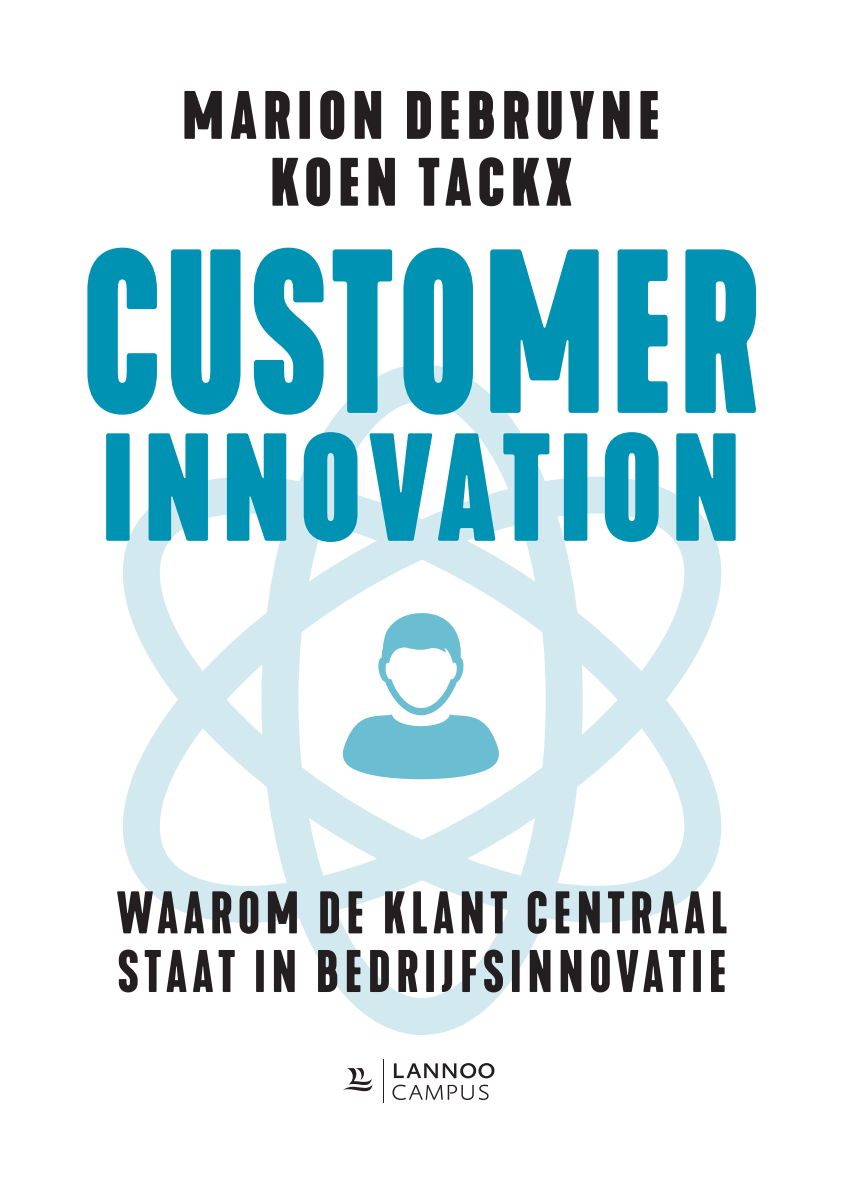
<style>
.page{position:relative;width:843px;height:1190px;background:#fff}
.page>*{position:absolute;margin:0;border:0;box-sizing:border-box;transform-origin:0 0}
.t1{font:700 condensed 217.88px "Kapra Neue";letter-spacing:.03em;color:#0092b3;scale:.85 1}
.t2{font:700 condensed 143.33px "Kapra Neue";letter-spacing:.06em;color:#0092b3}
.t3{font:700 condensed 63.88px/66.9px "Kapra Neue";letter-spacing:.1em;color:#231f20;text-align:center}
.t4{font:600 condensed 56px/58.6px "Kapra Neue";letter-spacing:.1em;color:#231f20}
</style>
<div class="page">
<svg style="left:123px;top:364px;width:599px;height:671px"></svg>
<svg style="left:342px;top:612px;width:157px;height:167px"></svg>
<svg style="left:343px;top:1068px;width:29px;height:24px"></svg>
<hr style="left:383px;top:1059px;width:1px;height:43px;background:#231f20">
<svg style="left:394px;top:1063px;width:100px;height:15px"></svg>
<svg style="left:392px;top:1084px;width:96px;height:16px"></svg>
<p class="t3" style="left:182px;top:83px;width:479px">MARION DEBRUYNE<br>KOEN TACKX</p>
<h1 class="t1" style="left:83px;top:189px;width:797px">CUSTOMER</h1>
<h2 class="t2" style="left:101px;top:394px;width:641px">INNOVATION</h2>
<p class="t4" style="left:117px;top:885px;width:611px">WAAROM DE KLANT CENTRAAL<br>STAAT IN BEDRIJFSINNOVATIE</p>
</div>
